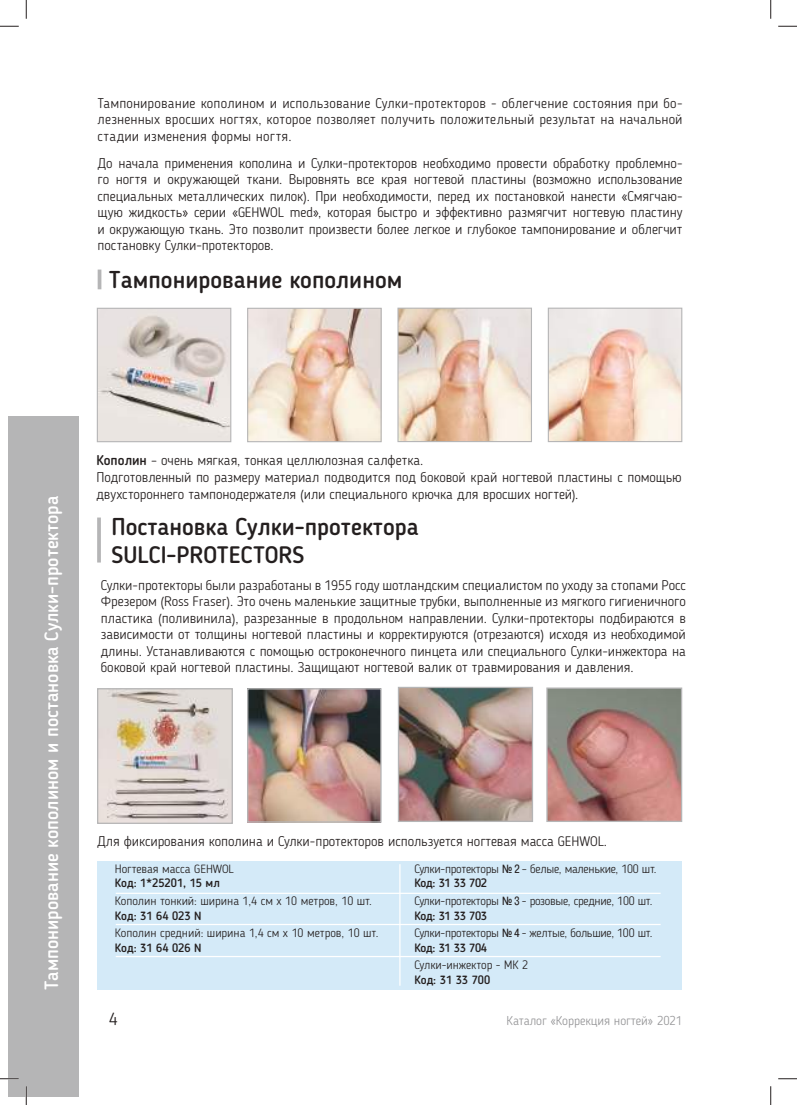
<style>
.page{position:relative;width:797px;height:1105px;background:#fff}
.page>*{position:absolute;margin:0;border:0;box-sizing:border-box;transform-origin:0 0}
.t1{font:500 23.75px/27.5px "Blogger Sans";color:#241f1f}
.t2{font:500 18.75px "Blogger Sans";color:#fff}
.t3{font:300 17.5px "Blogger Sans";color:#241f1f}
.t4{font:300 13.75px/16.5px "Blogger Sans";color:#241f1f;text-align:justify}
.t5{font:300 12.5px "Blogger Sans";color:#969698}
.t6{font:300 11.88px/14.2px "Blogger Sans";letter-spacing:-.02em;color:#241f1f}
.t7{font:300 11.88px "Blogger Sans";color:#241f1f}
.t8{font:500 11.88px "Blogger Sans";color:#241f1f}
.s1{font-weight:500}
.s2{font-family:"Pragmatica Cond C";font-weight:400}
</style>
<div class="page">
<div style="left:9px;top:416px;width:70px;height:680px;background:#b5b5b6"></div>
<div style="left:97px;top:861px;width:584px;height:128px;background:#d4eaf8"></div>
<hr style="left:98px;top:270px;width:3px;height:19px;background:#b5b5b6">
<hr style="left:116px;top:893px;width:544px;height:1px;background:#fff">
<hr style="left:116px;top:924px;width:544px;height:1px;background:#fff">
<hr style="left:116px;top:956px;width:544px;height:1px;background:#fff">
<img style="left:249px;top:310px;width:130px;height:130px">
<div style="left:247px;top:308px;width:134px;height:134px;border:1px solid #b5b5b6"></div>
<img style="left:399px;top:310px;width:131px;height:130px">
<div style="left:397px;top:308px;width:135px;height:134px;border:1px solid #b5b5b6"></div>
<img style="left:550px;top:310px;width:130px;height:130px">
<div style="left:548px;top:308px;width:134px;height:134px;border:1px solid #b5b5b6"></div>
<img style="left:249px;top:690px;width:130px;height:131px">
<div style="left:247px;top:688px;width:134px;height:135px;border:1px solid #b5b5b6"></div>
<img style="left:400px;top:689px;width:131px;height:131px">
<div style="left:398px;top:687px;width:135px;height:135px;border:1px solid #b5b5b6"></div>
<img style="left:548px;top:689px;width:132px;height:131px">
<div style="left:546px;top:687px;width:136px;height:135px;border:1px solid #b5b5b6"></div>
<img style="left:99px;top:310px;width:130px;height:130px">
<div style="left:97px;top:308px;width:134px;height:134px;border:1px solid #b5b5b6"></div>
<img style="left:99px;top:690px;width:132px;height:132px">
<div style="left:97px;top:688px;width:136px;height:136px;border:1px solid #b5b5b6"></div>
<hr style="left:399px;top:864px;width:1px;height:122px;background:#fff">
<hr style="left:97px;top:517px;width:4px;height:45px;background:#b5b5b6">
<svg style="left:0;top:25px;width:19px;height:2px"></svg>
<svg style="left:778px;top:25px;width:19px;height:2px"></svg>
<svg style="left:0;top:1078px;width:19px;height:1px"></svg>
<svg style="left:778px;top:1078px;width:19px;height:1px"></svg>
<svg style="left:25px;top:0;width:2px;height:19px"></svg>
<svg style="left:25px;top:1086px;width:2px;height:19px"></svg>
<svg style="left:770px;top:0;width:1px;height:19px"></svg>
<svg style="left:770px;top:1086px;width:1px;height:19px"></svg>
<p class="t4" style="left:98px;top:95px;width:586px">Тампонирование кополином и использование Сулки-протекторов - облегчение состояния при бо&shy;лезненных вросших ногтях, которое позволяет получить положительный результат на начальной стадии изменения формы ногтя.</p>
<p class="t4" style="left:98px;top:155px;width:586px">До начала применения кополина и Сулки-протекторов необходимо провести обработку проблемно&shy;го ногтя и окружающей ткани. Выровнять все края ногтевой пластины (возможно использование специальных металлических пилок). При необходимости, перед их постановкой нанести «Смягчаю&shy;щую жидкость» серии «GEHWOL med», которая быстро и эффективно размягчит ногтевую пластину и окружающую ткань. Это позволит произвести более легкое и глубокое тампонирование и облегчит постановку Сулки-протекторов.</p>
<h1 class="t1" style="left:109px;top:265px;width:295px">Тампонирование кополином</h1>
<h2 class="t2" style="left:40px;top:990px;width:496px;rotate:-90deg">Тампонирование кополином и постановка Сулки-протектора</h2>
<p class="t4" style="left:96px;top:452px;width:586px;text-align:left"><span class="s1">Кополин</span> – очень мягкая, тонкая целлюлозная салфетка.<br>Подготовленный по размеру материал подводится под боковой край ногтевой пластины с помощью двухстороннего тампонодержателя (или специального крючка для вросших ногтей).</p>
<h1 class="t1" style="left:111px;top:513px;width:308px">Постановка Сулки-протектора<br>SULCI-PROTECTORS</h1>
<p class="t4" style="left:101px;top:577px;width:586px">Сулки-протекторы были разработаны в 1955 году шотландским специалистом по уходу за стопами Росс Фрезером (Ross Fraser). Это очень маленькие защитные трубки, выполненные из мягкого гигиеничного пластика (поливинила), разрезанные в продольном направлении. Сулки-протекторы подбираются в зависимости от толщины ногтевой пластины и корректируются (отрезаются) исходя из необходимой длины. Устанавливаются с помощью остроконечного пинцета или специального Сулки-инжектора на боковой край ногтевой пластины. Защищают ногтевой валик от травмирования и давления.</p>
<p class="t4" style="left:97px;top:833px;width:511px">Для фиксирования кополина и Сулки-протекторов используется ногтевая масса GEHWOL.</p>
<p class="t7" style="left:115px;top:862px;width:120px">Ногтевая масса GEHWOL</p>
<p class="t8" style="left:115px;top:876px;width:107px">Код: 1*25201, 15 мл</p>
<p class="t7" style="left:115px;top:894px;width:259px">Кополин тонкий: ширина 1,4 см х 10 метров, 10 шт.</p>
<p class="t8" style="left:115px;top:908px;width:88px">Код: 31 64 023 N</p>
<p class="t7" style="left:115px;top:926px;width:265px">Кополин средний: ширина 1,4 см х 10 метров, 10 шт.</p>
<p class="t8" style="left:115px;top:940px;width:88px">Код: 31 64 026 N</p>
<p class="t6" style="left:414px;top:862px;width:244px">Сулки-протекторы <span class="s2">№ 2</span> – белые, маленькие, 100 шт.<br><span class="s1">Код: 31 33 702</span></p>
<p class="t6" style="left:414px;top:894px;width:239px">Сулки-протекторы <span class="s2">№ 3</span> - розовые, средние, 100 шт.<br><span class="s1">Код: 31 33 703</span></p>
<p class="t6" style="left:414px;top:926px;width:239px">Сулки-протекторы <span class="s2">№ 4</span> - желтые, большие, 100 шт.<br><span class="s1">Код: 31 33 704</span></p>
<p class="t7" style="left:414px;top:958px;width:115px">Сулки-инжектор - МК 2</p>
<p class="t8" style="left:414px;top:972px;width:77px">Код: 31 33 700</p>
<p class="t3" style="left:109px;top:1009px;width:10px">4</p>
<p class="t5" style="left:506px;top:1013px;width:177px">Каталог «Коррекция ногтей» 2021</p>
</div>
